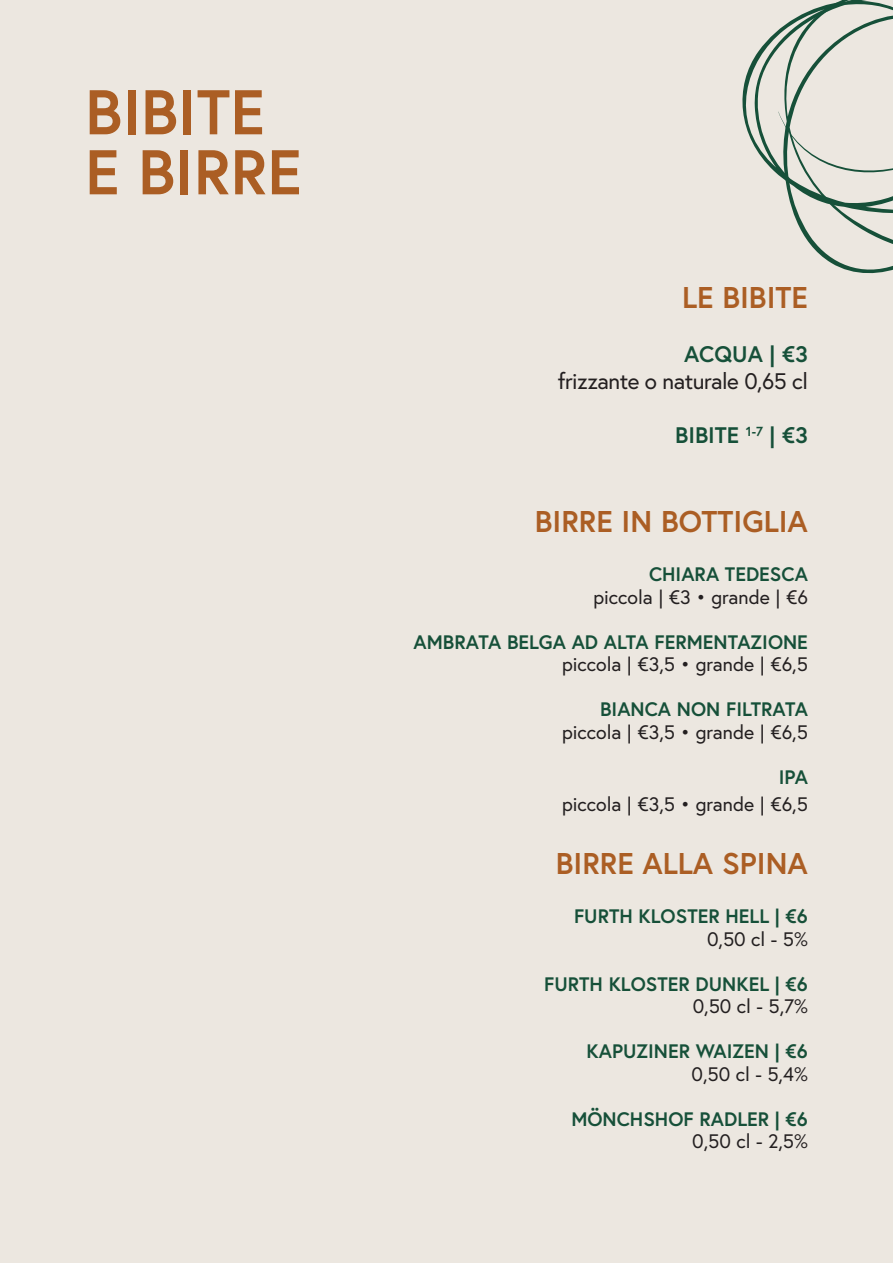
<style>
.page{position:relative;width:893px;height:1263px;background:#ece7e0}
.page>*{position:absolute;margin:0;border:0;box-sizing:border-box;transform-origin:0 0}
.t1{font:700 63px/60px "Europa";color:#ab5e24}
.t2{font:700 30px "Europa";color:#ab5e24}
.t3{font:22.5px "Europa";letter-spacing:-.02em;color:#231f20}
.t4{font:700 22.5px "Europa";color:#165039}
.t5{font:700 19.5px "Europa";color:#165039}
.t6{font:19.5px "Europa";color:#231f20}
</style>
<div class="page">
<svg style="left:742px;top:0;width:151px;height:274px"></svg>
<h1 class="t1" style="left:85px;top:80px;width:218px">BIBITE<br>E BIRRE</h1>
<h2 class="t2" style="left:682px;top:277px;width:127px">LE BIBITE</h2>
<p class="t4" style="left:684px;top:339px;width:125px">ACQUA | €3</p>
<p class="t3" style="left:558px;top:367px;width:252px">frizzante o naturale 0,65 cl</p>
<p class="t4" style="left:675px;top:420px;width:134px">BIBITE <sup>1-7</sup> | €3</p>
<h2 class="t2" style="left:535px;top:501px;width:275px">BIRRE IN BOTTIGLIA</h2>
<p class="t5" style="left:649px;top:561px;width:160px">CHIARA TEDESCA</p>
<p class="t6" style="left:593px;top:584px;width:216px">piccola | €3 • grande | €6</p>
<p class="t5" style="left:414px;top:628px;width:396px">AMBRATA BELGA AD ALTA FERMENTAZIONE</p>
<p class="t6" style="left:562px;top:652px;width:247px">piccola | €3,5 • grande | €6,5</p>
<p class="t5" style="left:600px;top:696px;width:209px">BIANCA NON FILTRATA</p>
<p class="t6" style="left:562px;top:719px;width:247px">piccola | €3,5 • grande | €6,5</p>
<p class="t5" style="left:779px;top:763px;width:31px">IPA</p>
<p class="t6" style="left:562px;top:791px;width:247px">piccola | €3,5 • grande | €6,5</p>
<h2 class="t2" style="left:556px;top:843px;width:254px">BIRRE ALLA SPINA</h2>
<p class="t5" style="left:574px;top:903px;width:235px">FURTH KLOSTER HELL | €6</p>
<p class="t6" style="left:707px;top:926px;width:102px">0,50 cl - 5%</p>
<p class="t5" style="left:544px;top:970px;width:265px">FURTH KLOSTER DUNKEL | €6</p>
<p class="t6" style="left:693px;top:994px;width:117px">0,50 cl - 5,7%</p>
<p class="t5" style="left:587px;top:1038px;width:223px">KAPUZINER WAIZEN | €6</p>
<p class="t6" style="left:692px;top:1061px;width:118px">0,50 cl - 5,4%</p>
<p class="t5" style="left:571px;top:1105px;width:238px">MÖNCHSHOF RADLER | €6</p>
<p class="t6" style="left:692px;top:1129px;width:117px">0,50 cl - 2,5%</p>
</div>
